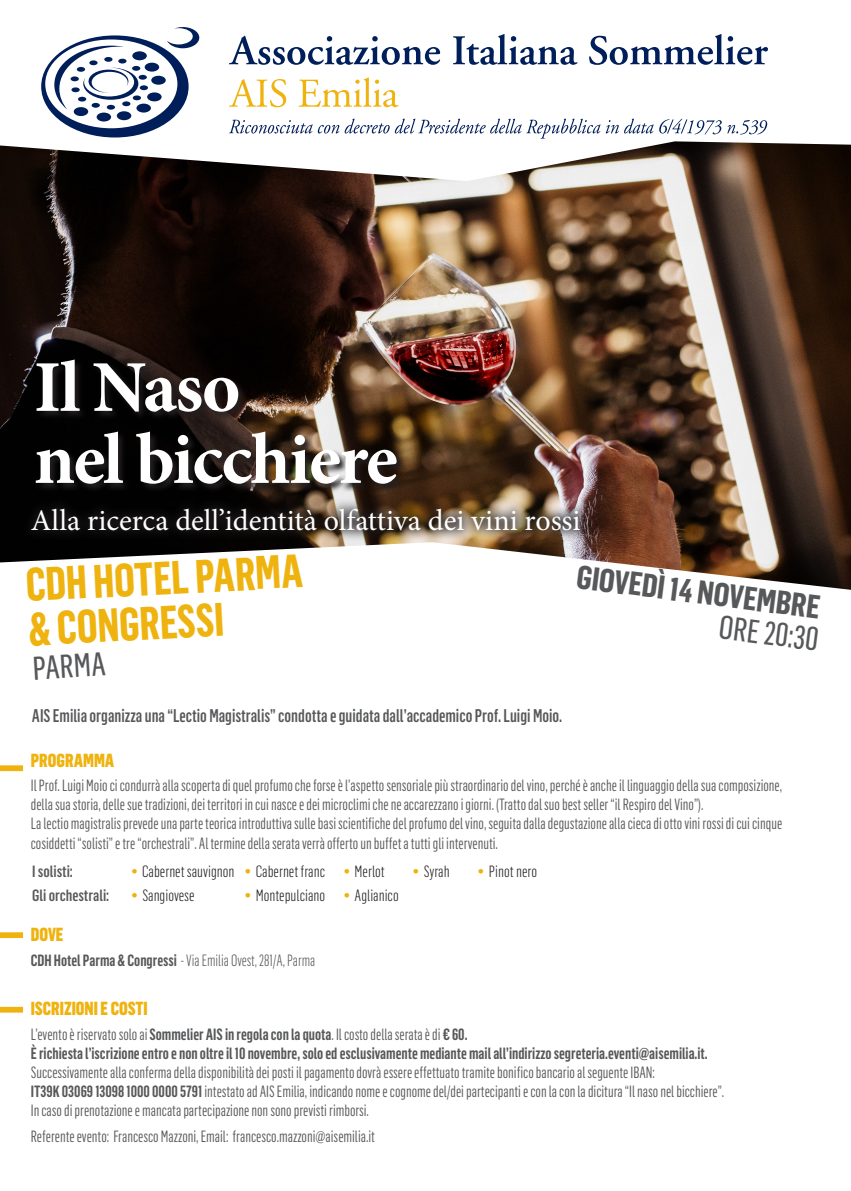
<style>
.page{position:relative;width:851px;height:1191px;background:#fff}
.page>*{position:absolute;margin:0;border:0;box-sizing:border-box;transform-origin:0 0}
.t1{font:700 73px "Minion Pro";letter-spacing:-.025em;color:#fff}
.t2{font:700 46px "Flama Condensed";color:#efb310;scale:.93 1}
.t3{font:700 32.4px "Flama Condensed";color:#57585a}
.t4{font:32.4px "Flama Condensed Basic";color:#57585a}
.t5{font:30px "Minion Pro";color:#fff}
.t6{font:900 18.6px "Flama Condensed";color:#efb310;scale:.93 1}
.t7{font:500 18px "Flama Condensed";color:#57585a;scale:.93 1}
.t8{font:16px/19.2px "Flama Condensed";color:#57585a;scale:.93 1}
.t9{font:600 16px "Flama Condensed";color:#57585a;scale:.93 1}
.t10{font:300 16px "Flama Condensed";color:#231f20}
.t11{font:300 16px "Flama Condensed";color:#57585a;scale:.93 1}
.t12{font:500 16px "Flama Condensed";color:#57585a}
.s1{font-weight:800;color:#efb310}
.s2{font-weight:600}
</style>
<div class="page">
<div style="left:0;top:765px;width:23px;height:6px;background:#efb310"></div>
<div style="left:0;top:1006px;width:23px;height:6px;background:#efb310"></div>
<div style="left:0;top:932px;width:23px;height:6px;background:#efb310"></div>
<img style="left:0;top:141px;width:850px;height:449px">
<svg style="left:35px;top:358px;width:370px;height:135px;background:#2b221b"></svg>
<div style="left:20px;top:497px;width:571px;height:45px;background:#231f20;opacity:.84"></div>
<svg style="left:229px;top:36px;width:211px;height:29px"></svg>
<svg style="left:453px;top:34px;width:124px;height:31px"></svg>
<svg style="left:589px;top:34px;width:178px;height:31px"></svg>
<svg style="left:229px;top:79px;width:57px;height:28px"></svg>
<svg style="left:298px;top:77px;width:100px;height:30px"></svg>
<svg style="left:41px;top:27px;width:158px;height:110px"></svg>
<svg style="left:229px;top:120px;width:83px;height:13px"></svg>
<svg style="left:318px;top:119px;width:71px;height:14px"></svg>
<svg style="left:395px;top:119px;width:223px;height:20px"></svg>
<svg style="left:624px;top:119px;width:29px;height:14px"></svg>
<svg style="left:659px;top:119px;width:62px;height:16px"></svg>
<svg style="left:727px;top:120px;width:40px;height:15px"></svg>
<p class="t1" style="left:34px;top:336px;width:208px">Il Naso</p>
<p class="t1" style="left:34px;top:408px;width:365px">nel bicchiere</p>
<p class="t5" style="left:31px;top:500px;width:551px">Alla ricerca dell’identità olfattiva dei vini rossi</p>
<p class="t3" style="left:579px;top:556px;width:247px;rotate:7deg">GIOVEDÌ 14 NOVEMBRE</p>
<p class="t4" style="left:721px;top:607px;width:101px;rotate:7deg">ORE 20:30</p>
<p class="t2" style="left:24px;top:556px;width:300px;rotate:-3deg">CDH HOTEL PARMA</p>
<p class="t2" style="left:27px;top:600px;width:212px;rotate:-3deg">&amp; CONGRESSI</p>
<p class="t4" style="left:31px;top:648px;width:74px;rotate:-4deg">PARMA</p>
<p class="t7" style="left:32px;top:704px;width:571px">AIS Emilia organizza una “Lectio Magistralis” condotta e guidata dall’accademico Prof. Luigi Moio.</p>
<p class="t6" style="left:31px;top:748px;width:91px">PROGRAMMA</p>
<p class="t8" style="left:31px;top:775px;width:809px">Il Prof. Luigi Moio ci condurrà alla scoperta di quel profumo che forse è l’aspetto sensoriale più straordinario del vino, perché è anche il linguaggio della sua composizione,</p>
<p class="t8" style="left:31px;top:794px;width:724px">della sua storia, delle sue tradizioni, dei territori in cui nasce e dei microclimi che ne accarezzano i giorni. (Tratto dal suo best seller “il Respiro del Vino”).</p>
<p class="t8" style="left:31px;top:813px;width:809px">La lectio magistralis prevede una parte teorica introduttiva sulle basi scientifiche del profumo del vino, seguita dalla degustazione alla cieca di otto vini rossi di cui cinque cosiddetti “solisti” e tre “orchestrali”. Al termine della serata verrà offerto un buffet a tutti gli intervenuti.</p>
<p class="t12" style="left:32px;top:861px;width:42px">I solisti:</p>
<p class="t10" style="left:131px;top:861px;width:105px"><span class="s1">•</span> Cabernet sauvignon</p>
<p class="t10" style="left:245px;top:861px;width:82px"><span class="s1">•</span> Cabernet franc</p>
<p class="t10" style="left:343px;top:861px;width:43px"><span class="s1">•</span> Merlot</p>
<p class="t10" style="left:412px;top:861px;width:39px"><span class="s1">•</span> Syrah</p>
<p class="t10" style="left:478px;top:861px;width:61px"><span class="s1">•</span> Pinot nero</p>
<p class="t12" style="left:32px;top:884px;width:78px">Gli orchestrali:</p>
<p class="t10" style="left:131px;top:885px;width:65px"><span class="s1">•</span> Sangiovese</p>
<p class="t10" style="left:245px;top:885px;width:82px"><span class="s1">•</span> Montepulciano</p>
<p class="t10" style="left:343px;top:885px;width:57px"><span class="s1">•</span> Aglianico</p>
<p class="t6" style="left:31px;top:922px;width:37px">DOVE</p>
<p class="t11" style="left:31px;top:950px;width:307px"><span class="s2">CDH Hotel Parma &amp; Congressi</span> - Via Emilia Ovest, 281/A, Parma</p>
<p class="t6" style="left:31px;top:996px;width:127px">ISCRIZIONI E COSTI</p>
<p class="t8" style="left:31px;top:1023px;width:471px">L’evento è riservato solo ai <span class="s2">Sommelier AIS in regola con la quota</span>. Il costo della serata è di <span class="s2">€ 60.</span></p>
<p class="t9" style="left:31px;top:1043px;width:729px">È richiesta l’iscrizione entro e non oltre il 10 novembre, solo ed esclusivamente mediante mail all’indirizzo segreteria.eventi@aisemilia.it.</p>
<p class="t8" style="left:31px;top:1062px;width:672px">Successivamente alla conferma della disponibilità dei posti il pagamento dovrà essere effettuato tramite bonifico bancario al seguente IBAN:</p>
<p class="t8" style="left:31px;top:1081px;width:747px"><span class="s2">IT39K 03069 13098 1000 0000 5791</span> intestato ad AIS Emilia, indicando nome e cognome del/dei partecipanti e con la con la dicitura “Il naso nel bicchiere”.</p>
<p class="t8" style="left:31px;top:1100px;width:365px">In caso di prenotazione e mancata partecipazione non sono previsti rimborsi.</p>
<p class="t8" style="left:31px;top:1125px;width:371px">Referente evento: Francesco Mazzoni, Email: francesco.mazzoni@aisemilia.it</p>
</div>
